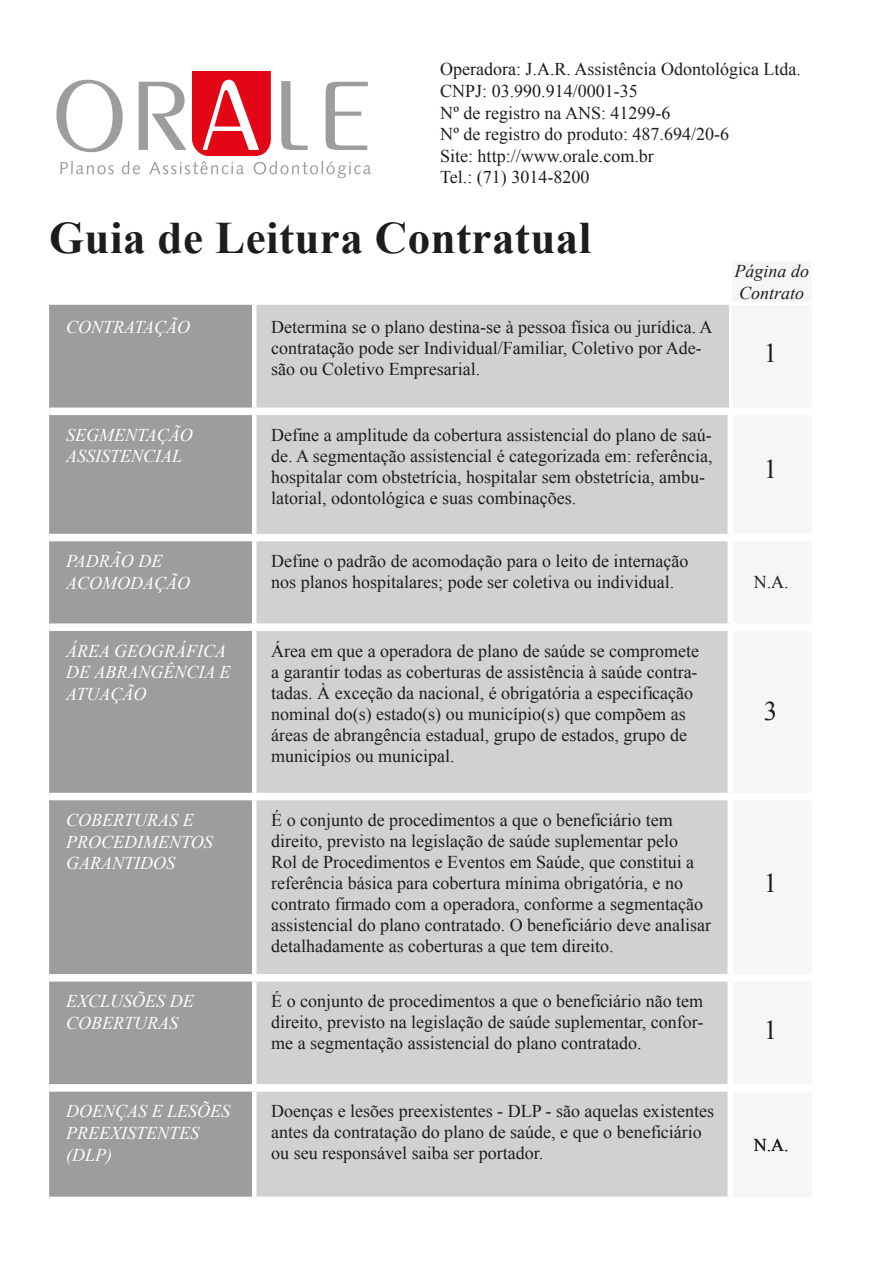
<style>
.page{position:relative;width:893px;height:1263px;background:#fff}
.page>*{position:absolute;margin:0;border:0;box-sizing:border-box;transform-origin:0 0}
.t1{font:700 45px "Times New Roman";letter-spacing:.01em;color:#1d1d1b}
.t2{font:27px "Times New Roman";color:#1d1d1b}
.t3{font:18px/21px "Times New Roman";color:#1d1d1b}
.t4{font:italic 18px/21.6px "Times New Roman";color:#fff}
.t5{font:italic 18px/21.6px "Times New Roman";color:#1d1d1b}
</style>
<div class="page">
<div style="left:49px;top:305px;width:203px;height:892px;background:#9d9d9d"></div>
<div style="left:256px;top:305px;width:473px;height:892px;background:#d1d1d1"></div>
<div style="left:727px;top:415px;width:6px;height:119px;background:#fff"></div>
<div style="left:727px;top:541px;width:6px;height:82px;background:#fff"></div>
<div style="left:727px;top:631px;width:6px;height:162px;background:#fff"></div>
<div style="left:727px;top:800px;width:6px;height:174px;background:#fff"></div>
<div style="left:727px;top:981px;width:6px;height:103px;background:#fff"></div>
<div style="left:727px;top:1091px;width:6px;height:106px;background:#fff"></div>
<div style="left:49px;top:408px;width:763px;height:7px;background:#fff"></div>
<div style="left:49px;top:534px;width:763px;height:7px;background:#fff"></div>
<div style="left:49px;top:623px;width:763px;height:8px;background:#fff"></div>
<div style="left:49px;top:793px;width:763px;height:7px;background:#fff"></div>
<div style="left:49px;top:974px;width:763px;height:7px;background:#fff"></div>
<div style="left:49px;top:1084px;width:763px;height:7px;background:#fff"></div>
<svg style="left:56px;top:71px;width:315px;height:107px"></svg>
<p class="t3" style="left:440px;top:58px;width:362px;line-height:21.6px">Operadora: J.A.R. Assistência Odontológica Ltda.<br>CNPJ: 03.990.914/0001-35<br>Nº de registro na ANS: 41299-6<br>Nº de registro do produto: 487.694/20-6<br>Site: http://www.orale.com.br<br>Tel.: (71) 3014-8200</p>
<h1 class="t1" style="left:49px;top:207px;width:544px">Guia de Leitura Contratual</h1>
<p class="t4" style="left:66px;top:316px;width:126px">CONTRATAÇÃO</p>
<p class="t3" style="left:271px;top:316px;width:443px">Determina se o plano destina-se à pessoa física ou jurídica. A contratação pode ser Individual/Familiar, Coletivo por Ade&shy;são ou Coletivo Empresarial.</p>
<p class="t4" style="left:66px;top:424px;width:128px">SEGMENTAÇÃO<br>ASSISTENCIAL</p>
<p class="t3" style="left:271px;top:424px;width:443px">Define a amplitude da cobertura assistencial do plano de saú&shy;de. A segmentação assistencial é categorizada em: referência, hospitalar com obstetrícia, hospitalar sem obstetrícia, ambu&shy;latorial, odontológica e suas combinações.</p>
<p class="t4" style="left:66px;top:550px;width:125px">PADRÃO DE<br>ACOMODAÇÃO</p>
<p class="t3" style="left:271px;top:550px;width:419px">Define o padrão de acomodação para o leito de internação nos planos hospitalares; pode ser coletiva ou individual.</p>
<p class="t4" style="left:66px;top:639px;width:166px">ÁREA GEOGRÁFICA<br>DE ABRANGÊNCIA E<br>ATUAÇÃO</p>
<p class="t3" style="left:271px;top:640px;width:429px">Área em que a operadora de plano de saúde se compromete a garantir todas as coberturas de assistência à saúde contra&shy;tadas. À exceção da nacional, é obrigatória a especificação nominal do(s) estado(s) ou município(s) que compõem as áreas de abrangência estadual, grupo de estados, grupo de municípios ou municipal.</p>
<p class="t4" style="left:66px;top:809px;width:148px">COBERTURAS E<br>PROCEDIMENTOS<br>GARANTIDOS</p>
<p class="t3" style="left:271px;top:809px;width:441px">É o conjunto de procedimentos a que o beneficiário tem direito, previsto na legislação de saúde suplementar pelo<br>Rol de Procedimentos e Eventos em Saúde, que constitui a referência básica para cobertura mínima obrigatória, e no contrato fi rmado com a operadora, conforme a segmentação assistencial do plano contratado. O beneficiário deve analisar detalhadamente as coberturas a que tem direito.</p>
<p class="t4" style="left:66px;top:990px;width:129px">EXCLUSÕES DE<br>COBERTURAS</p>
<p class="t3" style="left:271px;top:990px;width:434px;text-align:justify">É o conjunto de procedimentos a que o beneficiário não tem direito, previsto na legislação de saúde suplementar, confor&shy;me a segmentação assistencial do plano contratado.</p>
<p class="t4" style="left:66px;top:1100px;width:165px">DOENÇAS E LESÕES<br>PREEXISTENTES (DLP)</p>
<p class="t3" style="left:271px;top:1101px;width:444px">Doenças e lesões preexistentes - DLP - são aquelas existentes antes da contratação do plano de saúde, e que o beneficiário ou seu responsável saiba ser portador.</p>
<p class="t5" style="left:734px;top:260px;width:76px">Página do<br>Contrato</p>
<h2 class="t2" style="left:764px;top:335px;width:15px">1</h2>
<h2 class="t2" style="left:764px;top:451px;width:15px">1</h2>
<p class="t3" style="left:754px;top:571px;width:36px">N.A.</p>
<h2 class="t2" style="left:764px;top:692px;width:15px">3</h2>
<h2 class="t2" style="left:764px;top:865px;width:15px">1</h2>
<h2 class="t2" style="left:764px;top:1012px;width:15px">1</h2>
<p class="t3" style="left:754px;top:1134px;width:36px">N.A.</p>
</div>
